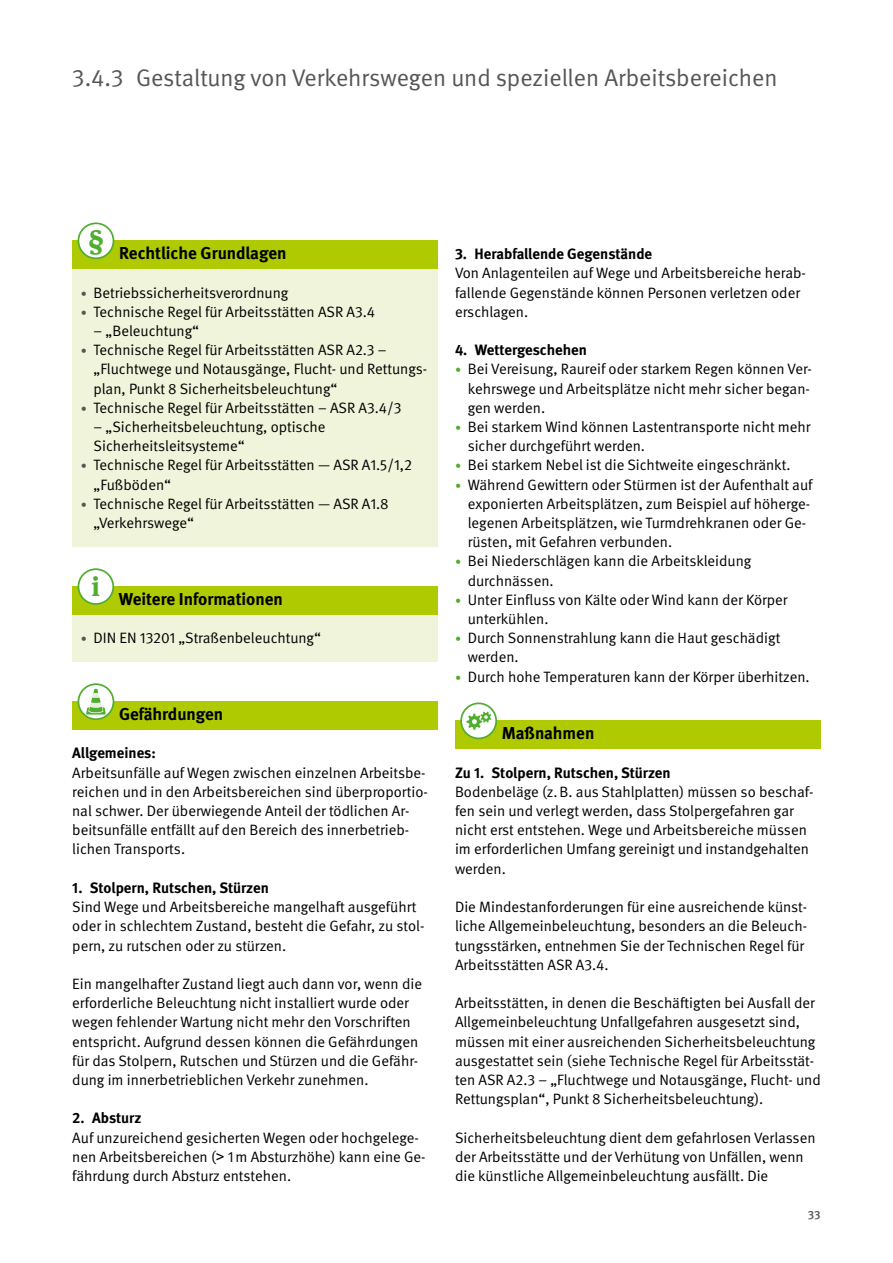
<style>
.page{position:relative;width:893px;height:1263px;background:#fff}
.page>*{position:absolute;margin:0;border:0;box-sizing:border-box;transform-origin:0 0}
.t1{font:700 28.5px "DGUV Meta Serif";color:#50ae2f}
.t2{font:700 27px "DGUV Meta Serif";color:#50ae2f}
.Überschriften_H3_Branchenregel{font:24px "DGUV Meta";color:#565655}
.Kasten_Schattierung_STG_Titel{font:700 17.25px "DGUV Meta";color:#000}
.Fließtext_FT{font:15px/19.2px "DGUV Meta";color:#000}
.Fließtext_FT_o_Abstand{font:700 15px "DGUV Meta";color:#000}
.t3{font:500 12px "DGUV Meta";color:#565655}
.s1{font-size:12px;color:#565655}
.s2{font-family:"Arial"}
.s3{font-size:12px;color:#50ae2f}
</style>
<div class="page">
<div style="left:72px;top:240px;width:366px;height:29px;background:#afca00"></div>
<div style="left:72px;top:269px;width:366px;height:47px;background:#f0f4da"></div>
<div style="left:72px;top:288px;width:366px;height:67px;background:#f0f4da"></div>
<div style="left:72px;top:327px;width:366px;height:85px;background:#f0f4da"></div>
<div style="left:72px;top:384px;width:366px;height:86px;background:#f0f4da"></div>
<div style="left:72px;top:442px;width:366px;height:66px;background:#f0f4da"></div>
<div style="left:72px;top:480px;width:366px;height:67px;background:#f0f4da"></div>
<div style="left:72px;top:586px;width:366px;height:28px;background:#afca00"></div>
<div style="left:72px;top:615px;width:366px;height:47px;background:#f0f4da"></div>
<div style="left:72px;top:701px;width:366px;height:29px;background:#afca00"></div>
<div style="left:78px;top:223px;width:35px;height:35px;background:#fff;border-radius:50%"></div>
<div style="left:78px;top:222px;width:36px;height:37px;border:2px solid #50ae2f;border-radius:50%"></div>
<div style="left:78px;top:569px;width:35px;height:35px;background:#fff;border-radius:50%"></div>
<div style="left:78px;top:568px;width:36px;height:37px;border:2px solid #50ae2f;border-radius:50%"></div>
<svg style="left:78px;top:684px;width:35px;height:35px"></svg>
<svg style="left:86px;top:689px;width:20px;height:25px"></svg>
<div style="left:78px;top:683px;width:36px;height:37px;border:2px solid #50ae2f;border-radius:50%"></div>
<div style="left:455px;top:720px;width:366px;height:29px;background:#afca00"></div>
<svg style="left:461px;top:703px;width:35px;height:35px"></svg>
<svg style="left:466px;top:711px;width:25px;height:19px"></svg>
<div style="left:460px;top:702px;width:37px;height:37px;border:2px solid #50ae2f;border-radius:50%"></div>
<h3 class="Überschriften_H3_Branchenregel" style="left:72px;top:64px;width:707px">3.4.3 Gestaltung von Verkehrswegen und speziellen Arbeitsbereichen</h3>
<h1 class="t1" style="left:88px;top:223px;width:17px">§</h1>
<h5 class="Kasten_Schattierung_STG_Titel" style="left:119px;top:243px;width:169px">Rechtliche Grundlagen</h5>
<p class="Fließtext_FT" style="left:81px;top:283px;width:209px"><span class="s1">•</span> Betriebssicherheitsverordnung</p>
<p class="Fließtext_FT" style="left:81px;top:302px;width:296px"><span class="s1">•</span> Technische Regel für Arbeitsstätten ASR A3.4</p>
<p class="Fließtext_FT" style="left:94px;top:322px;width:107px">– „Beleuchtung“</p>
<p class="Fließtext_FT" style="left:94px;top:341px;width:335px;text-indent:-13px"><span class="s1">•</span> Technische Regel für Arbeitsstätten ASR A2.3 – „Fluchtwege und Notausgänge, Flucht- und Rettungs&shy;plan, Punkt 8 Sicherheitsbeleuchtung“</p>
<p class="Fließtext_FT" style="left:81px;top:398px;width:322px"><span class="s1">•</span> Technische Regel für Arbeitsstätten – ASR A3.4/3</p>
<p class="Fließtext_FT" style="left:94px;top:418px;width:233px">– „Sicherheitsbeleuchtung, optische<br>Sicherheitsleitsysteme“</p>
<p class="Fließtext_FT" style="left:94px;top:456px;width:320px;text-indent:-13px"><span class="s1">•</span> Technische Regel für Arbeitsstätten — ASR A1.5/1,2 „Fußböden“</p>
<p class="Fließtext_FT" style="left:94px;top:494px;width:297px;text-indent:-13px"><span class="s1">•</span> Technische Regel für Arbeitsstätten — ASR A1.8 „Verkehrswege“</p>
<h2 class="t2" style="left:92px;top:570px;width:10px">i</h2>
<h5 class="Kasten_Schattierung_STG_Titel" style="left:119px;top:589px;width:166px">Weitere Informationen</h5>
<p class="Fließtext_FT" style="left:81px;top:629px;width:242px"><span class="s1">•</span> DIN EN 13201 „Straßenbeleuchtung“</p>
<h5 class="Kasten_Schattierung_STG_Titel" style="left:119px;top:704px;width:106px">Gefährdungen</h5>
<p class="Fließtext_FT_o_Abstand" style="left:72px;top:744px;width:85px">Allgemeines:</p>
<p class="Fließtext_FT" style="left:72px;top:763px;width:357px">Arbeitsunfälle auf Wegen zwischen einzelnen Arbeitsbe&shy;reichen und in den Arbeitsbereichen sind überproportio&shy;nal schwer. Der überwiegende Anteil der tödlichen Ar&shy;beitsunfälle entfällt auf den Bereich des innerbetrieb&shy;lichen Transports.</p>
<p class="Fließtext_FT_o_Abstand" style="left:72px;top:879px;width:198px">1. Stolpern, Rutschen, Stürzen</p>
<p class="Fließtext_FT" style="left:72px;top:898px;width:354px">Sind Wege und Arbeitsbereiche mangelhaft ausgeführt oder in schlechtem Zustand, besteht die Gefahr, zu stol&shy;pern, zu rutschen oder zu stürzen.</p>
<p class="Fließtext_FT" style="left:72px;top:974px;width:351px">Ein mangelhafter Zustand liegt auch dann vor, wenn die erforderliche Beleuchtung nicht installiert wurde oder wegen fehlender Wartung nicht mehr den Vorschriften entspricht. Aufgrund dessen können die Gefährdungen für das Stolpern, Rutschen und Stürzen und die Gefähr&shy;dung im innerbetrieblichen Verkehr zunehmen.</p>
<p class="Fließtext_FT_o_Abstand" style="left:72px;top:1109px;width:71px">2. Absturz</p>
<p class="Fließtext_FT" style="left:72px;top:1128px;width:355px">Auf unzureichend gesicherten Wegen oder hochgelege&shy;nen Arbeitsbereichen (<span class="s2">&gt;</span> 1m Absturzhöhe) kann eine Ge&shy;fährdung durch Absturz entstehen.</p>
<p class="Fließtext_FT_o_Abstand" style="left:455px;top:245px;width:199px">3. Herabfallende Gegenstände</p>
<p class="Fließtext_FT" style="left:455px;top:264px;width:352px">Von Anlagenteilen auf Wege und Arbeitsbereiche herab&shy;fallende Gegenstände können Personen verletzen oder erschlagen.</p>
<p class="Fließtext_FT_o_Abstand" style="left:455px;top:341px;width:133px">4. Wettergeschehen</p>
<p class="Fließtext_FT" style="left:468px;top:360px;width:346px;text-indent:-13px"><span class="s3">•</span> Bei Vereisung, Raureif oder starkem Regen können Ver&shy;kehrswege und Arbeitsplätze nicht mehr sicher began&shy;gen werden.</p>
<p class="Fließtext_FT" style="left:468px;top:418px;width:344px;text-indent:-13px"><span class="s3">•</span> Bei starkem Wind können Lastentransporte nicht mehr sicher durchgeführt werden.</p>
<p class="Fließtext_FT" style="left:455px;top:456px;width:337px"><span class="s3">•</span> Bei starkem Nebel ist die Sichtweite eingeschränkt.</p>
<p class="Fließtext_FT" style="left:468px;top:475px;width:346px;text-indent:-13px"><span class="s3">•</span> Während Gewittern oder Stürmen ist der Aufenthalt auf exponierten Arbeitsplätzen, zum Beispiel auf höherge&shy;legenen Arbeitsplätzen, wie Turmdrehkranen oder Ge&shy;rüsten, mit Gefahren verbunden.</p>
<p class="Fließtext_FT" style="left:468px;top:552px;width:285px;text-indent:-13px"><span class="s3">•</span> Bei Niederschlägen kann die Arbeitskleidung durchnässen.</p>
<p class="Fließtext_FT" style="left:468px;top:590px;width:321px;text-indent:-13px"><span class="s3">•</span> Unter Einfluss von Kälte oder Wind kann der Körper unterkühlen.</p>
<p class="Fließtext_FT" style="left:468px;top:629px;width:314px;text-indent:-13px"><span class="s3">•</span> Durch Sonnenstrahlung kann die Haut geschädigt werden.</p>
<p class="Fließtext_FT" style="left:455px;top:667px;width:356px"><span class="s3">•</span> Durch hohe Temperaturen kann der Körper überhitzen.</p>
<h5 class="Kasten_Schattierung_STG_Titel" style="left:502px;top:723px;width:94px">Maßnahmen</h5>
<p class="Fließtext_FT_o_Abstand" style="left:455px;top:763px;width:217px">Zu 1. Stolpern, Rutschen, Stürzen</p>
<p class="Fließtext_FT" style="left:455px;top:782px;width:360px">Bodenbeläge (z.B. aus Stahlplatten) müssen so beschaf&shy;fen sein und verlegt werden, dass Stolpergefahren gar nicht erst entstehen. Wege und Arbeitsbereiche müssen im erforderlichen Umfang gereinigt und instandgehalten werden.</p>
<p class="Fließtext_FT" style="left:455px;top:898px;width:354px">Die Mindestanforderungen für eine ausreichende künst&shy;liche Allgemeinbeleuchtung, besonders an die Beleuch&shy;tungsstärken, entnehmen Sie der Technischen Regel für Arbeitsstätten ASR A3.4.</p>
<p class="Fließtext_FT" style="left:455px;top:994px;width:367px">Arbeitsstätten, in denen die Beschäftigten bei Ausfall der Allgemeinbeleuchtung Unfallgefahren ausgesetzt sind, müssen mit einer ausreichenden Sicherheitsbeleuchtung ausgestattet sein (siehe Technische Regel für Arbeitsstät&shy;ten ASR A2.3 – „Fluchtwege und Notausgänge, Flucht- und Rettungsplan“, Punkt 8 Sicherheitsbeleuchtung).</p>
<p class="Fließtext_FT" style="left:455px;top:1128px;width:362px">Sicherheitsbeleuchtung dient dem gefahrlosen Verlassen der Arbeitsstätte und der Verhütung von Unfällen, wenn die künstliche Allgemeinbeleuchtung ausfällt. Die</p>
<p class="t3" style="left:808px;top:1208px;width:14px">33</p>
</div>
